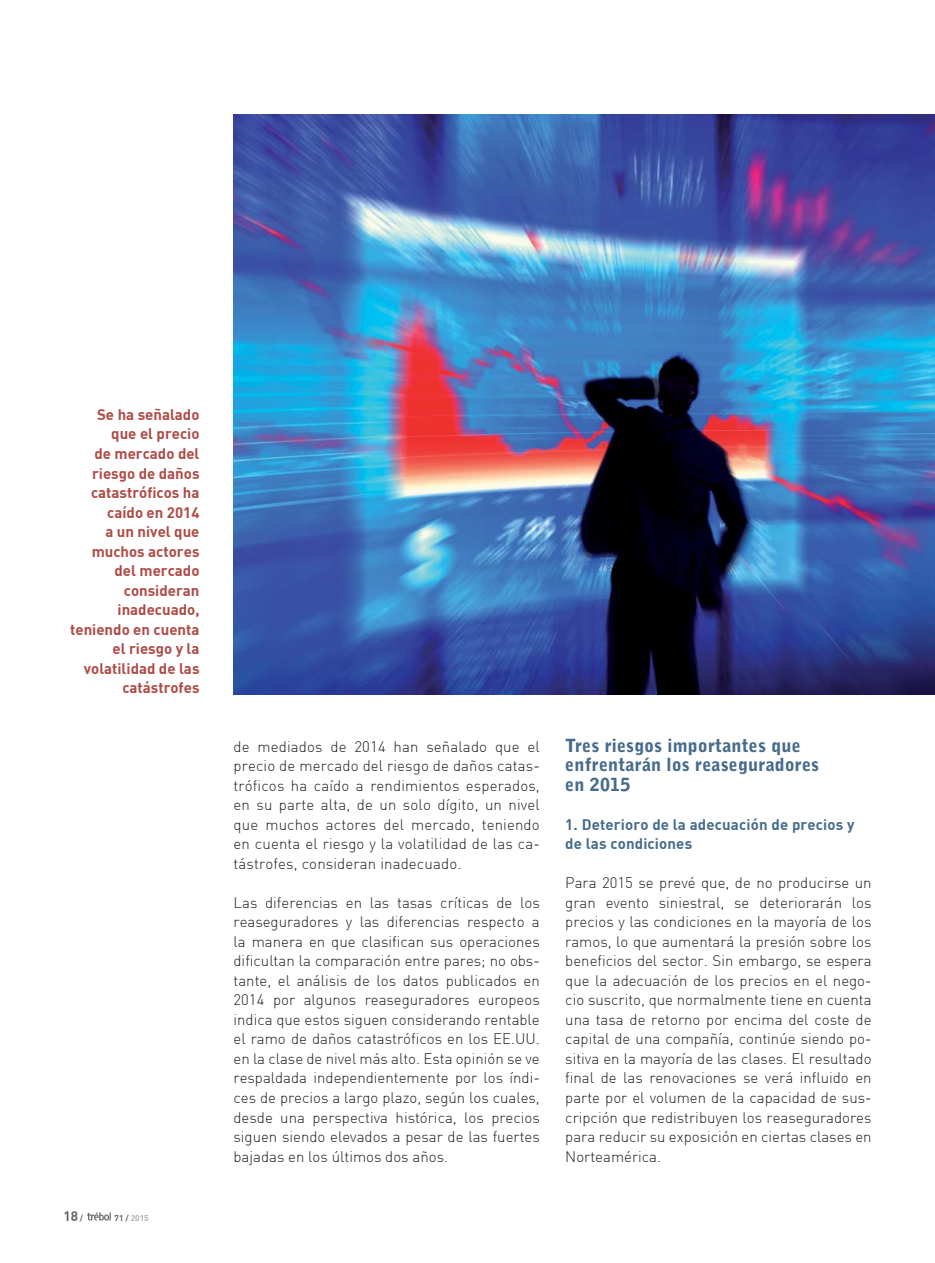
<style>
.page{position:relative;width:935px;height:1263px;background:#fff}
.page>*{position:absolute;margin:0;border:0;box-sizing:border-box;transform-origin:0 0}
.t1{font:900 18px/19.5px "Bell Gothic Std";letter-spacing:.01em;color:#466b8c}
.t2{font:300 15px/19.5px "DIN";color:#231f20;text-align:justify}
.t3{font:700 15px/19.5px "DIN";color:#af4a45;text-align:right}
.t4{font:700 15px/19.5px "DIN";letter-spacing:.01em;color:#466b8c}
.t5{font:700 13.5px "DIN";color:#67686b}
.t6{font:700 8.25px "DIN";color:#aeb0b3}
.s1{font-size:8.25px}
.s2{color:#67686b}
</style>
<div class="page">
<svg style="left:87px;top:1212px;width:24px;height:8px"></svg>
<img style="left:233px;top:114px;width:702px;height:580px">
<p class="t3" style="left:70px;top:404px;width:131px">Se ha señalado que el precio<br>de mercado del riesgo de daños catastróficos ha caído en 2014<br>a un nivel que muchos actores del mercado consideran inadecuado, teniendo en cuenta el riesgo y la volatilidad de las catástrofes</p>
<p class="t5" style="left:63px;top:1206px;width:21px">18 <span class="s1">/</span></p>
<p class="t6" style="left:115px;top:1211px;width:36px"><span class="s2">71 /</span> 2015</p>
<p class="t2" style="left:233px;top:736px;width:308px">de mediados de 2014 han señalado que el precio de mercado del riesgo de daños catas&shy;tróficos ha caído a rendimientos esperados, en su parte alta, de un solo dígito, un nivel que muchos actores del mercado, teniendo en cuenta el riesgo y la volatilidad de las ca&shy;tástrofes, consideran inadecuado.</p>
<p class="t2" style="left:233px;top:892px;width:308px">Las diferencias en las tasas críticas de los reaseguradores y las diferencias respecto a la manera en que clasifican sus operaciones dificultan la comparación entre pares; no obs&shy;tante, el análisis de los datos publicados en 2014 por algunos reaseguradores europeos indica que estos siguen considerando rentable el ramo de daños catastróficos en los EE.UU. en la clase de nivel más alto. Esta opinión se ve respaldada independientemente por los índi&shy;ces de precios a largo plazo, según los cuales, desde una perspectiva histórica, los precios siguen siendo elevados a pesar de las fuertes bajadas en los últimos dos años.</p>
<p class="t1" style="left:565px;top:736px;width:255px">Tres riesgos importantes que enfrentarán los reaseguradores en 2015</p>
<p class="t4" style="left:565px;top:813px;width:291px">1. Deterioro de la adecuación de precios y de las condiciones</p>
<p class="t2" style="left:565px;top:873px;width:308px">Para 2015 se prevé que, de no producirse un gran evento siniestral, se deteriorarán los precios y las condiciones en la mayoría de los ramos, lo que aumentará la presión sobre los beneficios del sector. Sin embargo, se espera que la adecuación de los precios en el nego&shy;cio suscrito, que normalmente tiene en cuenta una tasa de retorno por encima del coste de capital de una compañía, continúe siendo po&shy;sitiva en la mayoría de las clases. El resultado final de las renovaciones se verá influido en parte por el volumen de la capacidad de sus&shy;cripción que redistribuyen los reaseguradores para reducir su exposición en ciertas clases en Norteamérica.</p>
</div>
